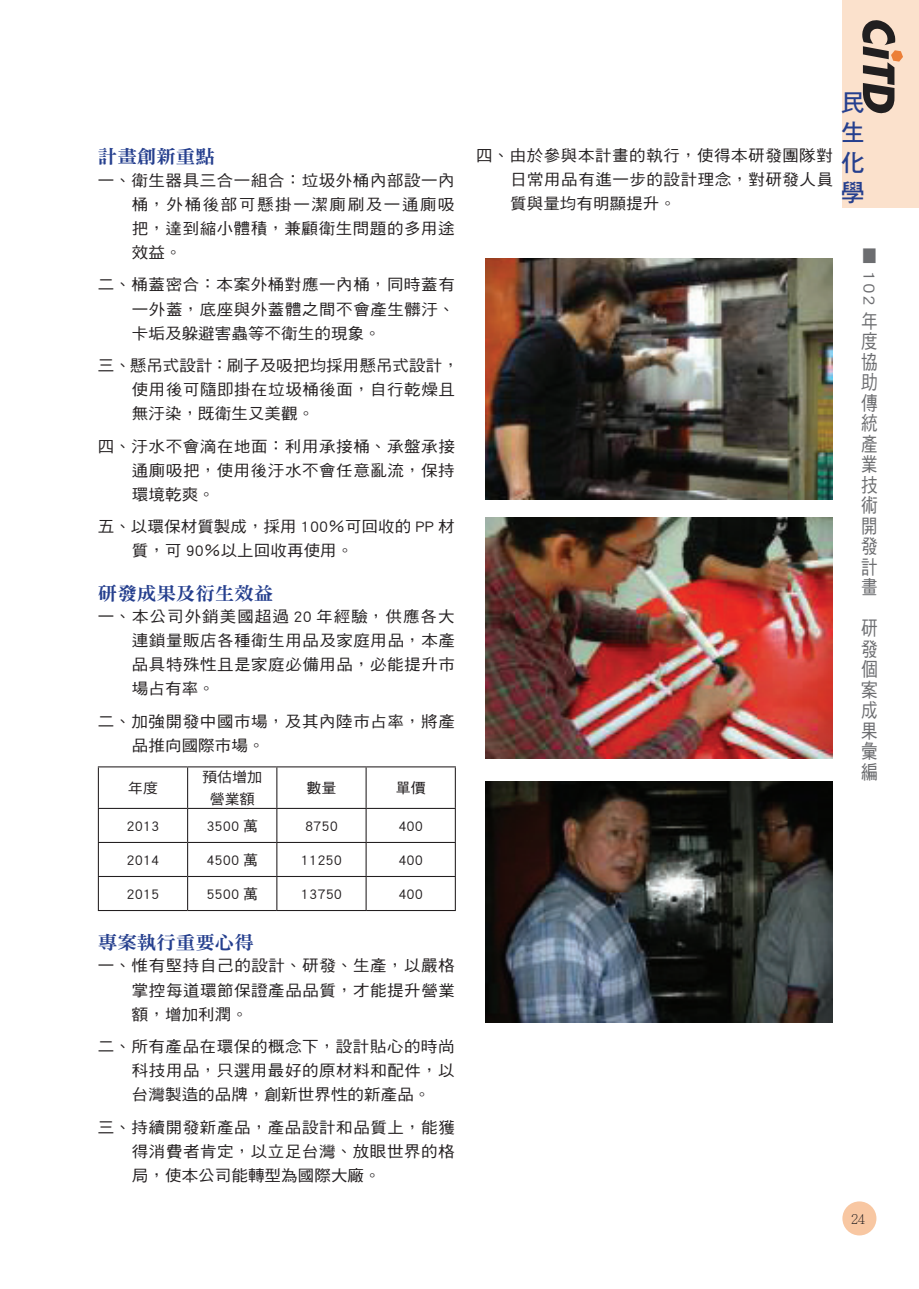
<style>
.page{position:relative;width:919px;height:1289px;background:#fff}
.page>*{position:absolute;margin:0;border:0;box-sizing:border-box;transform-origin:0 0}
.t1{font:24px/30px "DF Hei Std W7";color:#253f8e;text-align:justify}
.t2{font:19.5px/20.5px "DF Hei Std W5";color:#6c6d70;text-align:justify;scale:.85 1}
.t3{font:18.6px "DF Ming Std W9";color:#253f8e;scale:1.05 1}
.t4{font:16.65px "DF Hei Std W5";color:#6c6d70;scale:1.18 1}
.t5{font:15.6px/24px "DF Hei Std W5";letter-spacing:.035em;color:#231f20;text-align:justify;scale:1.05 1}
.t6{font:15.6px/24px "DF Hei Std W5";letter-spacing:.005em;color:#231f20;scale:1.05 1}
.t7{font:14.25px/22.2px "DF Hei Std W5";color:#231f20;text-align:center;scale:1.05 1}
.t8{font:300 13.5px "Adobe Ming Std";color:#231f20}
</style>
<div class="page">
<div style="left:842px;top:0;width:76px;height:207px;background:#fbe1cc"></div>
<div style="left:842px;top:1201px;width:34px;height:34px;background:#f8c7a2;border-radius:50%"></div>
<svg style="left:862px;top:20px;width:40px;height:93px"></svg>
<hr style="left:98px;top:766px;width:90px;height:1px;background:#231f20">
<hr style="left:98px;top:767px;width:1px;height:40px;background:#231f20">
<hr style="left:188px;top:766px;width:89px;height:1px;background:#231f20">
<hr style="left:187px;top:767px;width:1px;height:40px;background:#231f20">
<hr style="left:277px;top:766px;width:89px;height:1px;background:#231f20">
<hr style="left:276px;top:767px;width:1px;height:40px;background:#231f20">
<hr style="left:366px;top:766px;width:90px;height:1px;background:#231f20">
<hr style="left:365px;top:767px;width:1px;height:40px;background:#231f20">
<hr style="left:455px;top:767px;width:1px;height:40px;background:#231f20">
<hr style="left:98px;top:807px;width:90px;height:2px;background:#231f20">
<hr style="left:98px;top:809px;width:1px;height:33px;background:#231f20">
<hr style="left:188px;top:807px;width:89px;height:2px;background:#231f20">
<hr style="left:187px;top:809px;width:1px;height:33px;background:#231f20">
<hr style="left:277px;top:807px;width:89px;height:2px;background:#231f20">
<hr style="left:276px;top:809px;width:1px;height:33px;background:#231f20">
<hr style="left:366px;top:807px;width:90px;height:2px;background:#231f20">
<hr style="left:365px;top:809px;width:1px;height:33px;background:#231f20">
<hr style="left:455px;top:809px;width:1px;height:33px;background:#231f20">
<hr style="left:98px;top:842px;width:90px;height:1px;background:#231f20">
<hr style="left:98px;top:843px;width:1px;height:33px;background:#231f20">
<hr style="left:188px;top:842px;width:89px;height:1px;background:#231f20">
<hr style="left:187px;top:843px;width:1px;height:33px;background:#231f20">
<hr style="left:277px;top:842px;width:89px;height:1px;background:#231f20">
<hr style="left:276px;top:843px;width:1px;height:33px;background:#231f20">
<hr style="left:366px;top:842px;width:90px;height:1px;background:#231f20">
<hr style="left:365px;top:843px;width:1px;height:33px;background:#231f20">
<hr style="left:455px;top:843px;width:1px;height:33px;background:#231f20">
<hr style="left:98px;top:876px;width:90px;height:1px;background:#231f20">
<hr style="left:98px;top:877px;width:1px;height:33px;background:#231f20">
<hr style="left:188px;top:876px;width:89px;height:1px;background:#231f20">
<hr style="left:187px;top:877px;width:1px;height:33px;background:#231f20">
<hr style="left:277px;top:876px;width:89px;height:1px;background:#231f20">
<hr style="left:276px;top:877px;width:1px;height:33px;background:#231f20">
<hr style="left:366px;top:876px;width:90px;height:1px;background:#231f20">
<hr style="left:365px;top:877px;width:1px;height:33px;background:#231f20">
<hr style="left:455px;top:877px;width:1px;height:33px;background:#231f20">
<hr style="left:98px;top:910px;width:90px;height:1px;background:#231f20">
<hr style="left:188px;top:910px;width:89px;height:1px;background:#231f20">
<hr style="left:277px;top:910px;width:89px;height:1px;background:#231f20">
<hr style="left:366px;top:910px;width:90px;height:1px;background:#231f20">
<img style="left:485px;top:258px;width:347px;height:241px">
<img style="left:485px;top:517px;width:347px;height:241px">
<img style="left:485px;top:781px;width:347px;height:241px">
<p class="t3" style="left:98px;top:146px;width:113px">計畫創新重點</p>
<p class="t5" style="left:132px;top:168px;width:309px;text-indent:-34px">一、衛生器具三合一組合：垃圾外桶內部設一內桶，外桶後部可懸掛一潔廁刷及一通廁吸把，達到縮小體積，兼顧衛生問題的多用途效益。</p>
<p class="t5" style="left:132px;top:272px;width:309px;text-indent:-34px">二、桶蓋密合：本案外桶對應一內桶，同時蓋有一外蓋，底座與外蓋體之間不會產生髒汙、卡垢及躲避害蟲等不衛生的現象。</p>
<p class="t6" style="left:132px;top:353px;width:313px;text-indent:-34px">三、懸吊式設計：刷子及吸把均採用懸吊式設計，使用後可隨即掛在垃圾桶後面，自行乾燥且無汙染，既衛生又美觀。</p>
<p class="t5" style="left:132px;top:434px;width:309px;text-indent:-34px">四、汙水不會滴在地面：利用承接桶、承盤承接通廁吸把，使用後汙水不會任意亂流，保持環境乾爽。</p>
<p class="t6" style="left:132px;top:514px;width:309px;text-indent:-34px">五、以環保材質製成，採用 100％可回收的 PP 材質，可 90％以上回收再使用。</p>
<p class="t3" style="left:98px;top:583px;width:169px">研發成果及衍生效益</p>
<p class="t5" style="left:132px;top:604px;width:309px;text-indent:-34px">一、本公司外銷美國超過 20 年經驗，供應各大連鎖量販店各種衛生用品及家庭用品，本產品具特殊性且是家庭必備用品，必能提升市場占有率。</p>
<p class="t5" style="left:132px;top:709px;width:309px;text-indent:-34px">二、加強開發中國市場，及其內陸市占率，將產品推向國際市場。</p>
<p class="t7" style="left:128px;top:776px;width:30px">年度</p>
<p class="t7" style="left:202px;top:765px;width:59px">預估增加營業額</p>
<p class="t7" style="left:306px;top:776px;width:30px">數量</p>
<p class="t7" style="left:395px;top:776px;width:30px">單價</p>
<p class="t7" style="left:126px;top:814px;width:33px">2013</p>
<p class="t7" style="left:206px;top:814px;width:51px">3500 萬</p>
<p class="t7" style="left:305px;top:814px;width:33px">8750</p>
<p class="t7" style="left:398px;top:814px;width:25px">400</p>
<p class="t7" style="left:126px;top:848px;width:33px">2014</p>
<p class="t7" style="left:206px;top:848px;width:51px">4500 萬</p>
<p class="t7" style="left:301px;top:848px;width:41px">11250</p>
<p class="t7" style="left:398px;top:848px;width:25px">400</p>
<p class="t7" style="left:126px;top:882px;width:33px">2015</p>
<p class="t7" style="left:206px;top:882px;width:51px">5500 萬</p>
<p class="t7" style="left:301px;top:882px;width:41px">13750</p>
<p class="t7" style="left:398px;top:882px;width:25px">400</p>
<p class="t3" style="left:98px;top:932px;width:150px">專案執行重要心得</p>
<p class="t5" style="left:132px;top:953px;width:309px;text-indent:-34px">一、惟有堅持自己的設計、研發、生產，以嚴格掌控每道環節保證產品品質，才能提升營業額，增加利潤。</p>
<p class="t5" style="left:132px;top:1034px;width:309px;text-indent:-34px">二、所有產品在環保的概念下，設計貼心的時尚科技用品，只選用最好的原材料和配件，以台灣製造的品牌，創新世界性的新產品。</p>
<p class="t5" style="left:132px;top:1114px;width:309px;text-indent:-34px">三、持續開發新產品，產品設計和品質上，能獲得消費者肯定，以立足台灣、放眼世界的格局，使本公司能轉型為國際大廠。</p>
<p class="t5" style="left:510px;top:143px;width:309px;text-indent:-34px">四、由於參與本計畫的執行，使得本研發團隊對日常用品有進一步的設計理念，對研發人員質與量均有明顯提升。</p>
<h1 class="t1" style="left:840px;top:87px;width:24px">民生化學</h1>
<p class="t4" style="left:878px;top:246px;width:52px;rotate:90deg">■ 102</p>
<p class="t2" style="left:861px;top:310px;width:21px">年度協助傳統產業技術開發計畫</p>
<p class="t2" style="left:861px;top:617px;width:21px">研發個案成果彙編</p>
<p class="t8" style="left:851px;top:1211px;width:15px">24</p>
</div>
